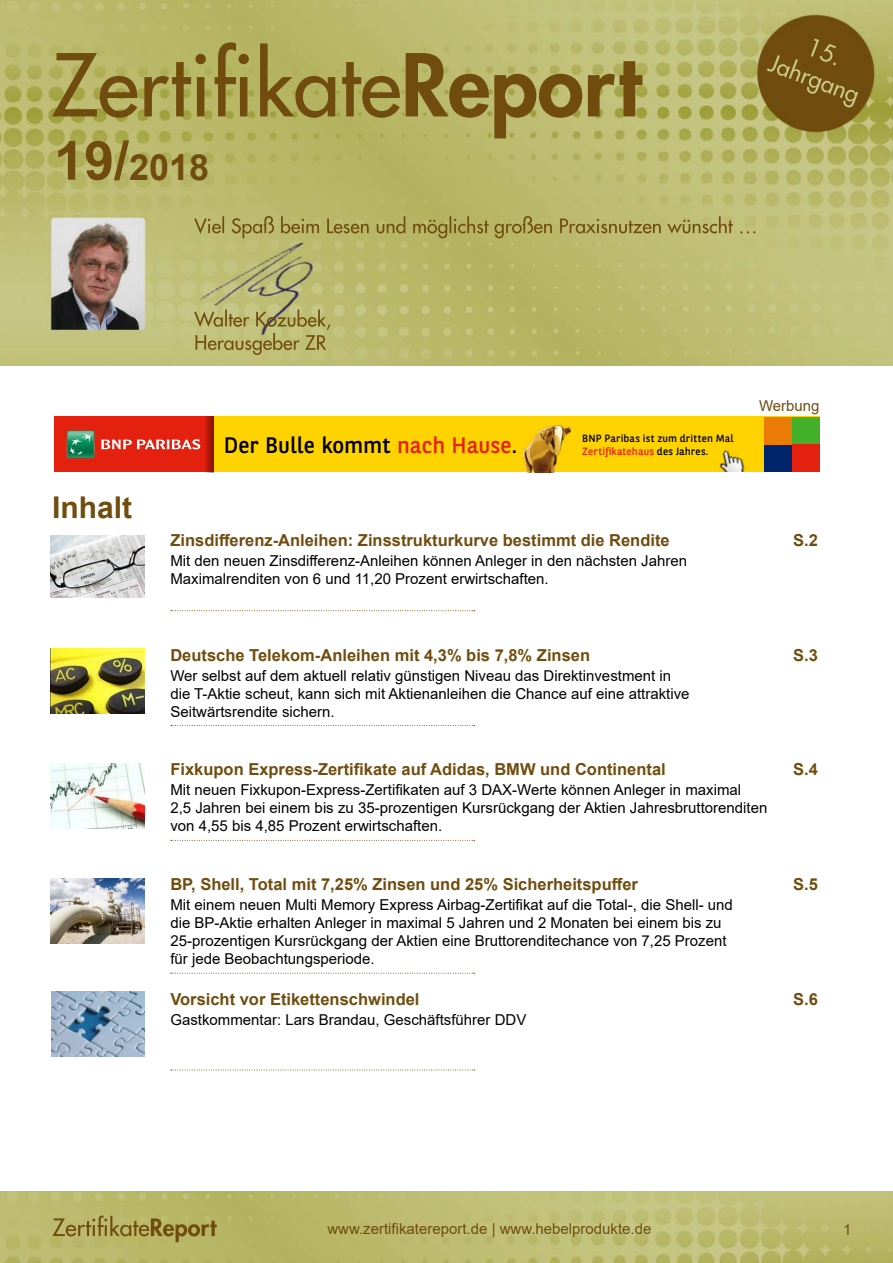
<style>
.page{position:relative;width:893px;height:1263px;background:#fff}
.page>*{position:absolute;margin:0;border:0;box-sizing:border-box;transform-origin:0 0}
.t1{font:700 36px "Arial";color:#704d0f}
.t2{font:700 30px "Arial";color:#704d0f}
.t3{font:22.5px "BNPP Sans";letter-spacing:.005em;color:#000}
.t4{font:700 16.5px "Arial";color:#704d0f}
.t5{font:15px/18px "Arial";color:#000}
.t6{font:15px "Arial";color:#704d0f}
.t7{font:10.5px/12.6px "BNPP Sans";letter-spacing:.02em;color:#000}
.s1{font-size:54px}
.s2{color:#e4200e}
</style>
<div class="page">
<img style="left:0;top:0;width:893px;height:366px">
<img style="left:0;top:1192px;width:893px;height:71px">
<img style="left:51px;top:535px;width:93px;height:62px">
<svg style="left:171px;top:610px;width:304px;height:1px"></svg>
<img style="left:51px;top:648px;width:93px;height:66px">
<svg style="left:171px;top:725px;width:304px;height:1px"></svg>
<img style="left:51px;top:763px;width:93px;height:65px">
<svg style="left:171px;top:840px;width:304px;height:1px"></svg>
<img style="left:51px;top:878px;width:93px;height:65px">
<svg style="left:171px;top:973px;width:304px;height:1px"></svg>
<svg style="left:171px;top:1069px;width:304px;height:1px"></svg>
<img style="left:51px;top:991px;width:94px;height:66px">
<div style="left:54px;top:417px;width:765px;height:55px;background:#ffd300"></div>
<div style="left:54px;top:417px;width:159px;height:55px;background:#e4200e"></div>
<svg style="left:205px;top:417px;width:8px;height:55px"></svg>
<svg style="left:101px;top:439px;width:99px;height:10px"></svg>
<svg style="left:67px;top:431px;width:27px;height:27px"></svg>
<img style="left:523px;top:426px;width:47px;height:46px">
<div style="left:792px;top:417px;width:27px;height:27px;background:#43b02a"></div>
<div style="left:792px;top:444px;width:27px;height:28px;background:#e4200e"></div>
<div style="left:764px;top:444px;width:28px;height:28px;background:#002469"></div>
<div style="left:764px;top:417px;width:28px;height:27px;background:#ea7b07"></div>
<img style="left:719px;top:449px;width:26px;height:23px">
<h1 class="t1" style="left:54px;top:142px;width:157px"><span class="s1">19/</span>2018</h1>
<h2 class="t2" style="left:52px;top:487px;width:82px">Inhalt</h2>
<h3 class="t3" style="left:224px;top:430px;width:295px">Der Bulle kommt <span class="s2">nach Hause</span>.</h3>
<p class="t7" style="left:582px;top:432px;width:153px">BNP Paribas ist zum dritten Mal<br><span class="s2">Zertifikatehaus</span> des Jahres.</p>
<p class="t6" style="left:759px;top:395px;width:62px">Werbung</p>
<p class="t4" style="left:170px;top:528px;width:501px">Zinsdifferenz-Anleihen: Zinsstrukturkurve bestimmt die Rendite</p>
<p class="t5" style="left:170px;top:551px;width:518px">Mit den neuen Zinsdifferenz-Anleihen können Anleger in den nächsten Jahren<br>Maximalrenditen von 6 und 11,20 Prozent erwirtschaften.</p>
<p class="t4" style="left:170px;top:643px;width:421px">Deutsche Telekom-Anleihen mit 4,3% bis 7,8% Zinsen</p>
<p class="t5" style="left:170px;top:666px;width:521px">Wer selbst auf dem aktuell relativ günstigen Niveau das Direktinvestment in die T-Aktie scheut, kann sich mit Aktienanleihen die Chance auf eine attraktive<br>Seitwärtsrendite sichern.</p>
<p class="t4" style="left:793px;top:528px;width:26px">S.2</p>
<p class="t4" style="left:793px;top:643px;width:26px">S.3</p>
<p class="t4" style="left:170px;top:758px;width:497px">Fixkupon Express-Zertifikate auf Adidas, BMW und Continental</p>
<p class="t5" style="left:170px;top:781px;width:599px">Mit neuen Fixkupon-Express-Zertifikaten auf 3 DAX-Werte können Anleger in maximal<br>2,5 Jahren bei einem bis zu 35-prozentigen Kursrückgang der Aktien Jahresbruttorenditen von 4,55 bis 4,85 Prozent erwirtschaften.</p>
<p class="t4" style="left:170px;top:873px;width:469px">BP, Shell, Total mit 7,25% Zinsen und 25% Sicherheitspuffer</p>
<p class="t5" style="left:170px;top:896px;width:564px">Mit einem neuen Multi Memory Express Airbag-Zertifikat auf die Total-, die Shell- und die BP-Aktie erhalten Anleger in maximal 5 Jahren und 2 Monaten bei einem bis zu 25-prozentigen Kursrückgang der Aktien eine Bruttorenditechance von 7,25 Prozent für jede Beobachtungsperiode.</p>
<p class="t4" style="left:170px;top:987px;width:251px">Vorsicht vor Etikettenschwindel</p>
<p class="t5" style="left:170px;top:1011px;width:357px">Gastkommentar: Lars Brandau, Geschäftsführer DDV</p>
<p class="t4" style="left:793px;top:758px;width:26px">S.4</p>
<p class="t4" style="left:793px;top:873px;width:26px">S.5</p>
<p class="t4" style="left:793px;top:987px;width:26px">S.6</p>
<p class="t6" style="left:327px;top:1218px;width:326px">www.zertifikatereport.de | www.hebelprodukte.de</p>
<p class="t6" style="left:843px;top:1219px;width:10px">1</p>
</div>
